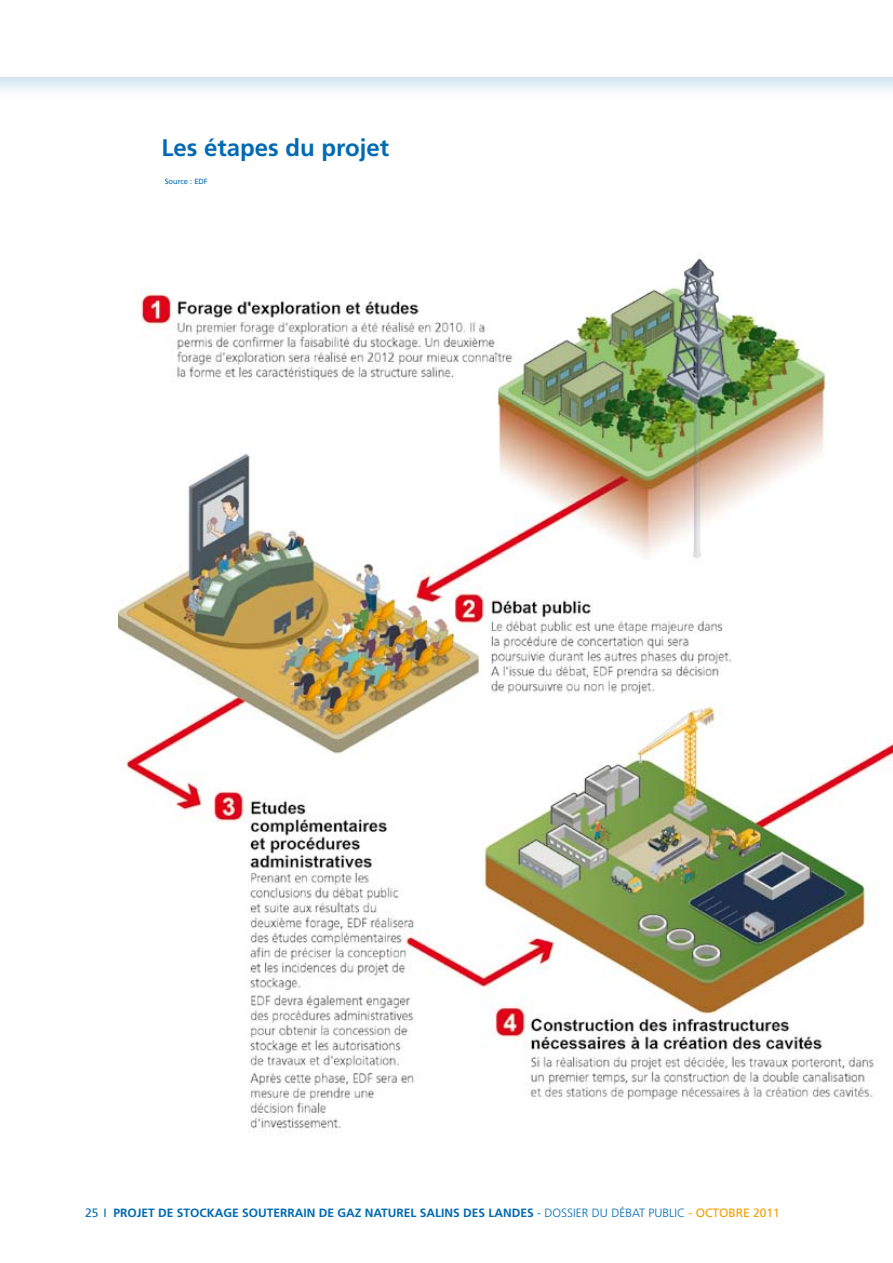
<style>
.page{position:relative;width:893px;height:1263px;background:#fff}
.page>*{position:absolute;margin:0;border:0;box-sizing:border-box;transform-origin:0 0}
.t1{font:700 24px "Frutiger";color:#006ab3}
.t2{font:700 12px "Frutiger";color:#006ab3}
.t3{font:7.5px "Frutiger";color:#006ab3}
.s1{font-weight:400}
.s2{font-weight:300}
.s3{font-weight:400;color:#f49e00}
</style>
<div class="page">
<div style="left:0;top:0;width:893px;height:99px;background:#006ab3;opacity:.2"></div>
<div style="left:0;top:0;width:893px;height:77px;background:#fff"></div>
<img style="left:119px;top:254px;width:774px;height:877px">
<h1 class="t1" style="left:162px;top:134px;width:229px">LES ÉTAPES DU PROJET</h1>
<p class="t3" style="left:165px;top:176px;width:44px">Source : EDF</p>
<p class="t2" style="left:85px;top:1205px;width:696px"><span class="s1">25 I</span> PROJET DE STOCKAGE SOUTERRAIN DE GAZ NATUREL SALINS DES LANDES <span class="s2">- DOSSIER DU DÉBAT PUBLIC</span> <span class="s3">- OCTOBRE 2011</span></p>
</div>
